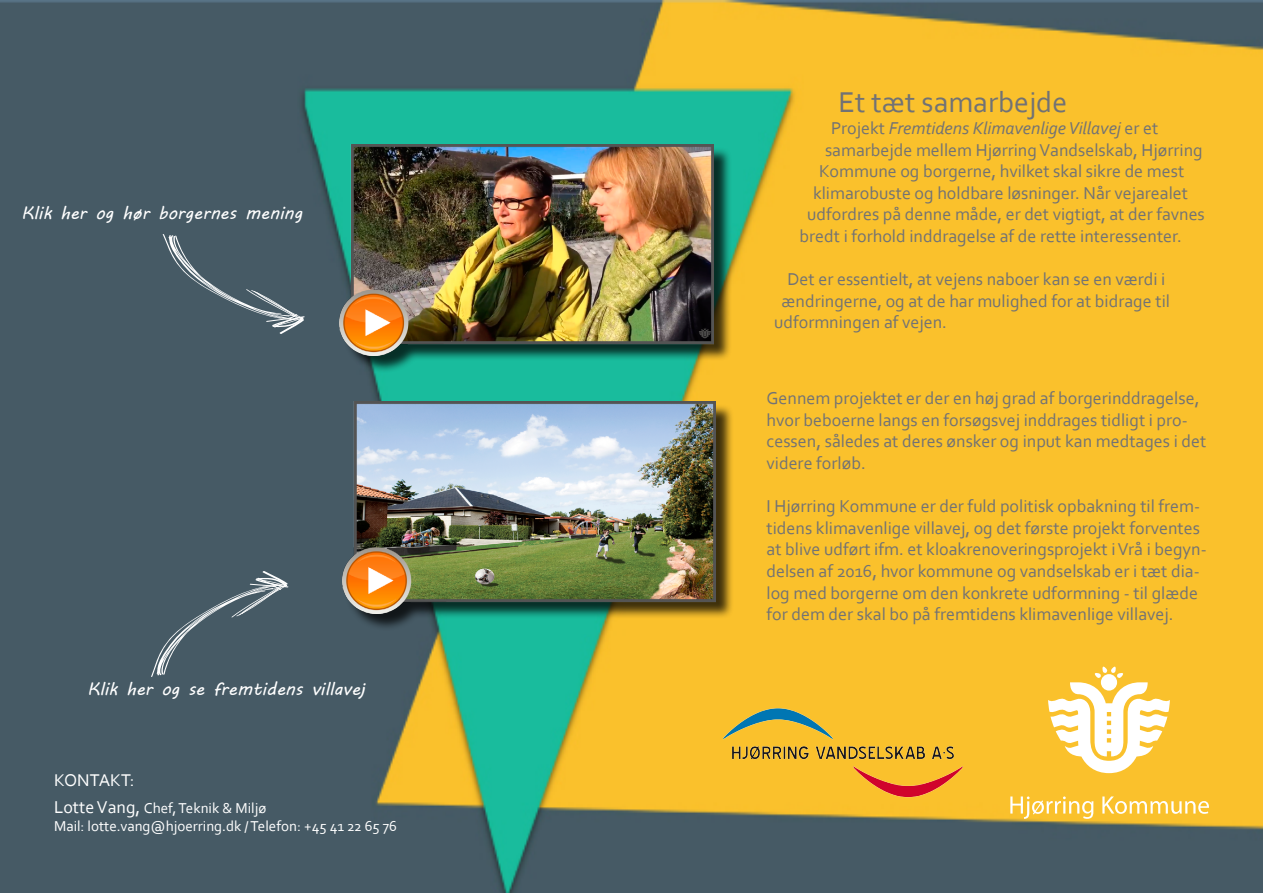
<style>
.page{position:relative;width:1263px;height:893px;background:#fff}
.page>*{position:absolute;margin:0;border:0;box-sizing:border-box;transform-origin:0 0}
.t1{font:30px "Corbel";color:#717275}
.t2{font:18px/21.6px "Corbel";color:#717275}
.t3{font:18px "MV Boli";color:#fff}
.t4{font:italic 18px "Corbel";color:#717275}
.t5{font:17.85px "Corbel";color:#fff}
.t6{font:15px/18px "Corbel";color:#fff}
.s1{font-size:18px}
.s2{font-style:normal}
</style>
<div class="page">
<img style="left:0;top:0;width:1263px;height:893px">
<svg style="left:163px;top:234px;width:142px;height:100px;background:#52646f"></svg>
<svg style="left:151px;top:571px;width:137px;height:106px;background:#51646e"></svg>
<div style="left:342px;top:147px;width:389px;height:227px;background:#000;opacity:.75"></div>
<img style="left:339px;top:144px;width:374px;height:211px">
<div style="left:344px;top:404px;width:390px;height:228px;background:#000;opacity:.75"></div>
<img style="left:342px;top:402px;width:374px;height:211px">
<svg style="left:1048px;top:666px;width:122px;height:107px"></svg>
<svg style="left:1010px;top:796px;width:83px;height:23px;background:#facf5f"></svg>
<svg style="left:1102px;top:796px;width:107px;height:18px;background:#fbd166"></svg>
<img style="left:713px;top:702px;width:263px;height:103px">
<p class="t3" style="left:21px;top:200px;width:283px">Klik her og hør borgernes mening</p>
<p class="t3" style="left:87px;top:676px;width:279px">Klik her og se fremtidens villavej</p>
<p class="t5" style="left:54px;top:769px;width:82px">KONTAKT:</p>
<p class="t6" style="left:54px;top:798px;width:344px"><span class="s1">Lotte Vang,</span> Chef, Teknik &amp; Miljø<br>Mail: lotte.vang@hjoerring.dk / Telefon: +45 41 22 65 76</p>
<h1 class="t1" style="left:838px;top:84px;width:230px">Et tæt samarbejde</h1>
<p class="t4" style="left:831px;top:117px;width:329px"><span class="s2">Projekt</span> Fremtidens Klimavenlige Villavej <span class="s2">er et</span></p>
<p class="t2" style="left:825px;top:138px;width:379px">samarbejde mellem Hjørring Vandselskab, Hjørring</p>
<p class="t2" style="left:819px;top:160px;width:367px">Kommune og borgerne, hvilket skal sikre de mest</p>
<p class="t2" style="left:813px;top:181px;width:377px">klimarobuste og holdbare løsninger. Når vejarealet</p>
<p class="t2" style="left:807px;top:203px;width:399px">udfordres på denne måde, er det vigtigt, at der favnes</p>
<p class="t2" style="left:799px;top:225px;width:384px">bredt i forhold inddragelse af de rette interessenter.</p>
<p class="t2" style="left:787px;top:268px;width:379px">Det er essentielt, at vejens naboer kan se en værdi i</p>
<p class="t2" style="left:781px;top:289px;width:390px">ændringerne, og at de har mulighed for at bidrage til</p>
<p class="t2" style="left:774px;top:311px;width:174px">udformningen af vejen.</p>
<p class="t2" style="left:766px;top:387px;width:441px">Gennem projektet er der en høj grad af borgerinddragelse, hvor beboerne langs en forsøgsvej inddrages tidligt i pro&shy;cessen, således at deres ønsker og input kan medtages i det videre forløb.</p>
<p class="t2" style="left:766px;top:495px;width:442px">I Hjørring Kommune er der fuld politisk opbakning til frem&shy;tidens klimavenlige villavej, og det første projekt forventes at blive udført ifm. et kloakrenoveringsprojekt i Vrå i begyn&shy;delsen af 2016, hvor kommune og vandselskab er i tæt dia&shy;log med borgerne om den konkrete udformning - til glæde for dem der skal bo på fremtidens klimavenlige villavej.</p>
</div>
